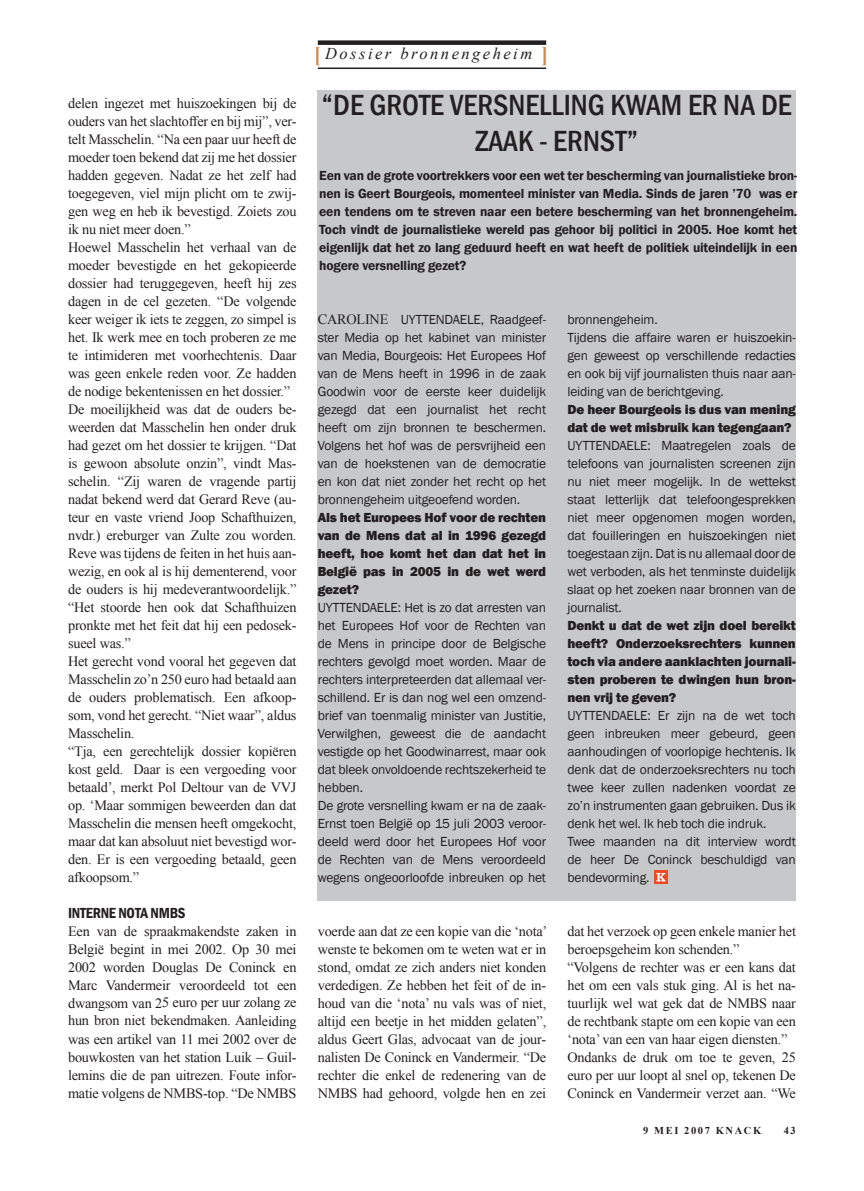
<style>
.page{position:relative;width:864px;height:1191px;background:#fff}
.page>*{position:absolute;margin:0;border:0;box-sizing:border-box;transform-origin:0 0}
.t1{font:500 condensed 30px/36px "Franklin Gothic";color:#231f20;text-align:center}
.t2{font:italic 16.5px "Times New Roman";letter-spacing:.15em;color:#231f20}
.t3{font:600 condensed 15px "Franklin Gothic";letter-spacing:-.015em;color:#231f20}
.t4{font:14.25px/18px "Times New Roman";letter-spacing:-.015em;color:#231f20}
.t5{font:13.5px/18px "Franklin Gothic";letter-spacing:-.015em;color:#231f20}
.t6{font:600 13.5px/18px "Franklin Gothic";letter-spacing:-.015em;color:#231f20;text-align:justify}
.t7{font:800 13.5px/18px "Franklin Gothic";letter-spacing:-.015em;color:#231f20;text-align:justify}
.t8{font:700 10.5px "Times New Roman";letter-spacing:.15em;color:#231f20}
.s1{font-weight:700;font-style:normal;font-size:21px;color:#cd8b4d}
.s2{font-family:"Times New Roman";font-size:14.25px}
</style>
<div class="page">
<hr style="left:317px;top:68px;width:229px;height:1px;background:#231f20">
<div style="left:317px;top:40px;width:229px;height:5px;background:#231f20"></div>
<div style="left:317px;top:90px;width:478px;height:810px;background:#c7c8ca"></div>
<svg style="left:654px;top:870px;width:12px;height:13px"></svg>
<p class="t4" style="left:68px;top:94px;width:230px">delen ingezet met huiszoekingen bij de ouders van het slachtoffer en bij mij”, ver&shy;telt Masschelin. “Na een paar uur heeft de moeder toen bekend dat zij me het dossier hadden gegeven. Nadat ze het zelf had toegegeven, viel mijn plicht om te zwij&shy;gen weg en heb ik bevestigd. Zoiets zou ik nu niet meer doen.”<br>Hoewel Masschelin het verhaal van de moeder bevestigde en het gekopieerde dossier had teruggegeven, heeft hij zes dagen in de cel gezeten. “De volgende keer weiger ik iets te zeggen, zo simpel is het. Ik werk mee en toch proberen ze me te intimideren met voorhechtenis. Daar was geen enkele reden voor. Ze hadden de nodige bekentenissen en het dossier.” De moeilijkheid was dat de ouders be&shy;weerden dat Masschelin hen onder druk had gezet om het dossier te krijgen. “Dat is gewoon absolute onzin”, vindt Mas&shy;schelin. “Zij waren de vragende partij nadat bekend werd dat Gerard Reve (au&shy;teur en vaste vriend Joop Schafthuizen, nvdr.) ereburger van Zulte zou worden.<br>Reve was tijdens de feiten in het huis aan&shy;wezig, en ook al is hij dementerend, voor de ouders is hij medeverantwoordelijk.” “Het stoorde hen ook dat Schafthuizen pronkte met het feit dat hij een pedosek&shy;sueel was.”<br>Het gerecht vond vooral het gegeven dat Masschelin zo’n 250 euro had betaald aan de ouders problematisch. Een afkoop&shy;som, vond het gerecht. “Niet waar”, aldus Masschelin.<br>“Tja, een gerechtelijk dossier kopiëren kost geld. Daar is een vergoeding voor betaald’, merkt Pol Deltour van de VVJ op. ‘Maar sommigen beweerden dan dat Masschelin die mensen heeft omgekocht, maar dat kan absoluut niet bevestigd wor&shy;den. Er is een vergoeding betaald, geen afkoopsom.”</p>
<p class="t3" style="left:68px;top:903px;width:119px">INTERNE NOTA NMBS</p>
<p class="t4" style="left:68px;top:922px;width:230px;text-align:justify">Een van de spraakmakendste zaken in België begint in mei 2002. Op 30 mei 2002 worden Douglas De Coninck en Marc Vandermeir veroordeeld tot een</p>
<p class="t4" style="left:68px;top:992px;width:230px">dwangsom van 25 euro per uur zolang ze hun bron niet bekendmaken. Aanleiding</p>
<p class="t4" style="left:68px;top:1030px;width:230px;text-align:justify">was een artikel van 11 mei 2002 over de bouwkosten van het station Luik – Guil&shy;lemins die de pan uitrezen. Foute infor&shy;matie volgens de NMBS-top. “De NMBS</p>
<p class="t2" style="left:314px;top:42px;width:235px"><span class="s1">[</span>Dossier bronnengeheim <span class="s1">]</span></p>
<h1 class="t1" style="left:322px;top:87px;width:471px">“DE GROTE VERSNELLING KWAM ER NA DE<br>ZAAK - ERNST”</h1>
<p class="t6" style="left:319px;top:167px;width:479px">Een van de grote voortrekkers voor een wet ter bescherming van journalistieke bron&shy;nen is Geert Bourgeois, momenteel minister van Media. Sinds de jaren ’70 was er een tendens om te streven naar een betere bescherming van het bronnengeheim.<br>Toch vindt de journalistieke wereld pas gehoor bij politici in 2005. Hoe komt het eigenlijk dat het zo lang geduurd heeft en wat heeft de politiek uiteindelijk in een hogere versnelling gezet?</p>
<p class="t5" style="left:317px;top:311px;width:230px;text-align:justify"><span class="s2">CAROLINE</span> UYTTENDAELE, Raadgeef&shy;ster Media op het kabinet van minister van Media, Bourgeois: Het Europees Hof van de Mens heeft in 1996 in de zaak Goodwin voor de eerste keer duidelijk gezegd dat een journalist het recht heeft om zijn bronnen te beschermen.<br>Volgens het hof was de persvrijheid een van de hoekstenen van de democratie en kon dat niet zonder het recht op het bronnengeheim uitgeoefend worden.</p>
<p class="t7" style="left:317px;top:508px;width:230px">Als het Europees Hof voor de rechten van de Mens dat al in 1996 gezegd heeft, hoe komt het dan dat het in België pas in 2005 in de wet werd gezet?</p>
<p class="t5" style="left:317px;top:599px;width:230px">UYTTENDAELE: Het is zo dat arresten van het Europees Hof voor de Rechten van de Mens in principe door de Belgische rechters gevolgd moet worden. Maar de rechters interpreteerden dat allemaal ver&shy;schillend. Er is dan nog wel een omzend&shy;brief van toenmalig minister van Justitie, Verwilghen, geweest die de aandacht vestigde op het Goodwinarrest, maar ook dat bleek onvoldoende rechtszekerheid te hebben.<br>De grote versnelling kwam er na de zaak-Ernst toen België op 15 juli 2003 veroor&shy;deeld werd door het Europees Hof voor de Rechten van de Mens veroordeeld wegens ongeoorloofde inbreuken op het</p>
<p class="t5" style="left:567px;top:311px;width:230px">bronnengeheim.<br>Tijdens die affaire waren er huiszoekin&shy;gen geweest op verschillende redacties en ook bij vijf journalisten thuis naar aan&shy;leiding van de berichtgeving.</p>
<p class="t7" style="left:567px;top:400px;width:230px">De heer Bourgeois is dus van mening dat de wet misbruik kan tegengaan?</p>
<p class="t5" style="left:567px;top:437px;width:230px;text-align:justify">UYTTENDAELE: Maatregelen zoals de telefoons van journalisten screenen zijn nu niet meer mogelijk. In de wettekst staat letterlijk dat telefoongesprekken niet meer opgenomen mogen worden, dat fouilleringen en huiszoekingen niet toegestaan zijn. Dat is nu allemaal door de wet verboden, als het tenminste duidelijk slaat op het zoeken naar bronnen van de journalist.</p>
<p class="t7" style="left:567px;top:616px;width:230px">Denkt u dat de wet zijn doel bereikt heeft? Onderzoeksrechters kunnen toch via andere aanklachten journali&shy;sten proberen te dwingen hun bron&shy;nen vrij te geven?</p>
<p class="t5" style="left:567px;top:707px;width:230px">UYTTENDAELE: Er zijn na de wet toch geen inbreuken meer gebeurd, geen aanhoudingen of voorlopige hechtenis. Ik denk dat de onderzoeksrechters nu toch twee keer zullen nadenken voordat ze zo’n instrumenten gaan gebruiken. Dus ik denk het wel. Ik heb toch die indruk.<br>Twee maanden na dit interview wordt de heer De Coninck beschuldigd van bendevorming.</p>
<p class="t4" style="left:317px;top:922px;width:231px;text-align:justify">voerde aan dat ze een kopie van die ‘nota’ wenste te bekomen om te weten wat er in stond, omdat ze zich anders niet konden verdedigen. Ze hebben het feit of de in&shy;houd van die ‘nota’ nu vals was of niet, altijd een beetje in het midden gelaten”, aldus Geert Glas, advocaat van de jour&shy;nalisten De Coninck en Vandermeir. “De rechter die enkel de redenering van de NMBS had gehoord, volgde hen en zei</p>
<p class="t4" style="left:567px;top:922px;width:230px">dat het verzoek op geen enkele manier het beroepsgeheim kon schenden.”<br>“Volgens de rechter was er een kans dat het om een vals stuk ging. Al is het na&shy;tuurlijk wel wat gek dat de NMBS naar de rechtbank stapte om een kopie van een ‘nota’ van een van haar eigen diensten.” Ondanks de druk om toe te geven, 25 euro per uur loopt al snel op, tekenen De Coninck en Vandermeir verzet aan. “We</p>
<p class="t8" style="left:643px;top:1123px;width:119px">9 MEI 2007 KNACK</p>
<p class="t8" style="left:783px;top:1123px;width:14px">43</p>
</div>
